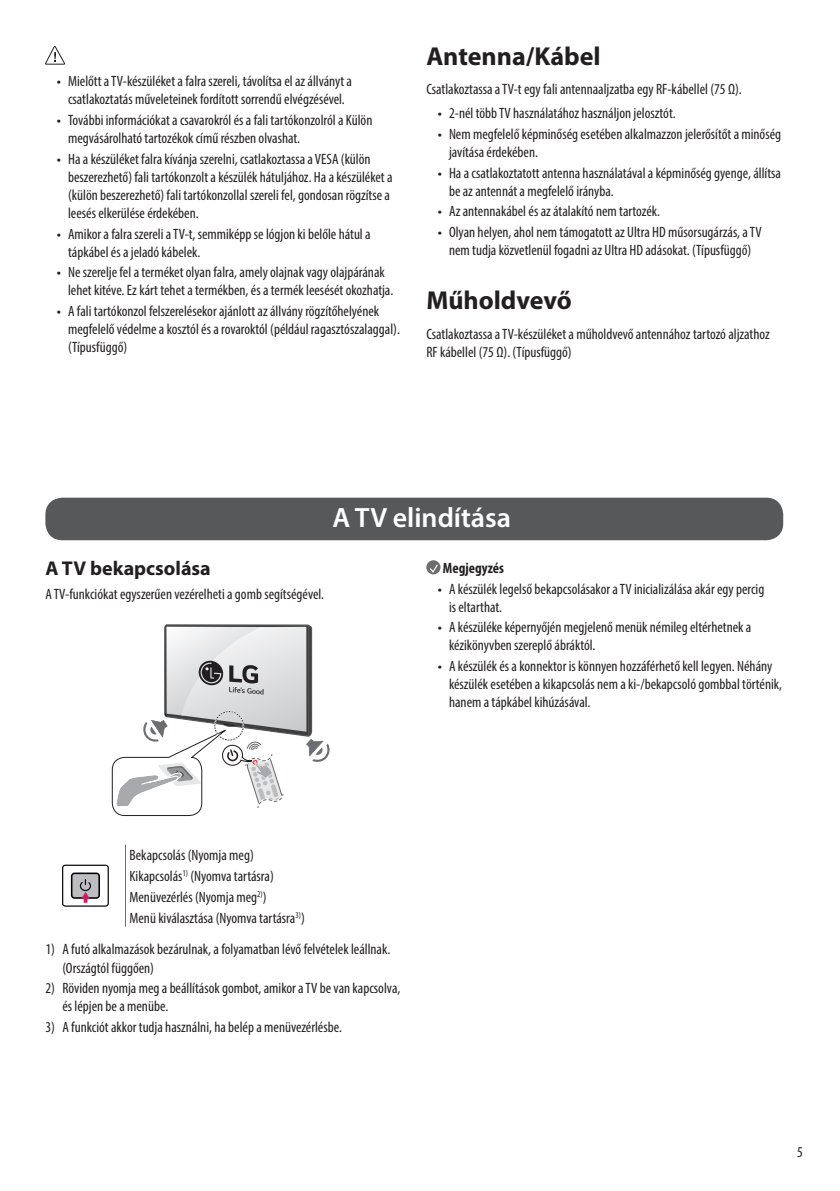
<style>
.page{position:relative;width:840px;height:1191px;background:#fff}
.page>*{position:absolute;margin:0;border:0;box-sizing:border-box;transform-origin:0 0}
.t1{font:600 28px "Myriad Pro";color:#fff}
.Title2{font:700 26px "Myriad Pro";color:#231f20}
.t2{font:700 20px "Myriad Pro";color:#231f20}
.Body{font:condensed 15px/18px "Myriad Pro";color:#231f20}
.t3{font:700 condensed 15px "Myriad Pro";color:#231f20}
.s1{font-family:"LG Smart";font-stretch:normal}
</style>
<div class="page">
<svg style="left:45px;top:46px;width:20px;height:18px"></svg>
<div style="left:45px;top:497px;width:737px;height:43px;background:#57585a;border-radius:17px"></div>
<svg style="left:111px;top:624px;width:218px;height:192px"></svg>
<hr style="left:125px;top:844px;width:1px;height:82px;background:#6c6d70">
<div style="left:62px;top:864px;width:47px;height:42px;border:1px solid #000;border-radius:3px"></div>
<div style="left:72px;top:873px;width:27px;height:25px;background:#bcbdc0;border-radius:3px"></div>
<div style="left:71px;top:872px;width:29px;height:26px;border:2px solid #000;border-radius:3px"></div>
<svg style="left:79px;top:879px;width:13px;height:23px"></svg>
<div style="left:426px;top:560px;width:14px;height:14px;background:#6c6d70;border-radius:50%"></div>
<svg style="left:428px;top:564px;width:10px;height:10px"></svg>
<p class="Body" style="left:57px;top:72px;width:297px;text-align:center"><span class="s1">•</span> Mielőtt a TV-készüléket a falra szereli, távolítsa el az állványt a csatlakoztatás műveleteinek fordított sorrendű elvégzésével.</p>
<p class="Body" style="left:68px;top:111px;width:305px;text-indent:-11px"><span class="s1">•</span> További információkat a csavarokról és a fali tartókonzolról a Külön megvásárolható tartozékok című részben olvashat.</p>
<p class="Body" style="left:68px;top:150px;width:326px;text-indent:-11px"><span class="s1">•</span> Ha a készüléket falra kívánja szerelni, csatlakoztassa a VESA (külön beszerezhető) fali tartókonzolt a készülék hátuljához. Ha a készüléket a (külön beszerezhető) fali tartókonzollal szereli fel, gondosan rögzítse a leesés elkerülése érdekében.</p>
<p class="Body" style="left:68px;top:224px;width:304px;text-indent:-11px"><span class="s1">•</span> Amikor a falra szereli a TV-t, semmiképp se lógjon ki belőle hátul a tápkábel és a jeladó kábelek.</p>
<p class="Body" style="left:68px;top:263px;width:326px;text-indent:-11px"><span class="s1">•</span> Ne szerelje fel a terméket olyan falra, amely olajnak vagy olajpárának lehet kitéve. Ez kárt tehet a termékben, és a termék leesését okozhatja.</p>
<p class="Body" style="left:68px;top:302px;width:333px;text-indent:-11px"><span class="s1">•</span> A fali tartókonzol felszerelésekor ajánlott az állvány rögzítőhelyének megfelelő védelme a kosztól és a rovaroktól (például ragasztószalaggal). (Típusfüggő)</p>
<p class="Title2" style="left:426px;top:39px;width:176px">Antenna/Kábel</p>
<p class="Body" style="left:426px;top:80px;width:317px">Csatlakoztassa a TV-t egy fali antennaaljzatba egy RF-kábellel (75 Ω).</p>
<p class="Body" style="left:437px;top:104px;width:239px"><span class="s1">•</span> 2-nél több TV használatához használjon jelosztót.</p>
<p class="Body" style="left:449px;top:125px;width:333px;text-indent:-11px"><span class="s1">•</span> Nem megfelelő képminőség esetében alkalmazzon jelerősítőt a minőség javítása érdekében.</p>
<p class="Body" style="left:449px;top:163px;width:333px;text-indent:-11px"><span class="s1">•</span> Ha a csatlakoztatott antenna használatával a képminőség gyenge, állítsa be az antennát a megfelelő irányba.</p>
<p class="Body" style="left:437px;top:202px;width:224px"><span class="s1">•</span> Az antennakábel és az átalakító nem tartozék.</p>
<p class="Body" style="left:437px;top:223px;width:325px;text-align:center"><span class="s1">•</span> Olyan helyen, ahol nem támogatott az Ultra HD műsorsugárzás, a TV nem tudja közvetlenül fogadni az Ultra HD adásokat. (Típusfüggő)</p>
<p class="Title2" style="left:426px;top:283px;width:147px">Műholdvevő</p>
<p class="Body" style="left:426px;top:324px;width:345px">Csatlakoztassa a TV-készüléket a műholdvevő antennához tartozó aljzathoz<br>RF kábellel (75 Ω). (Típusfüggő)</p>
<p class="t1" style="left:332px;top:500px;width:180px">A TV elindítása</p>
<p class="t2" style="left:45px;top:555px;width:167px">A TV bekapcsolása</p>
<p class="Body" style="left:45px;top:585px;width:280px">A TV-funkciókat egyszerűen vezérelheti a gomb segítségével.</p>
<p class="t3" style="left:442px;top:558px;width:63px">Megjegyzés</p>
<p class="Body" style="left:449px;top:579px;width:316px;text-indent:-11px"><span class="s1">•</span> A készülék legelső bekapcsolásakor a TV inicializálása akár egy percig is eltarthat.</p>
<p class="Body" style="left:449px;top:618px;width:303px;text-indent:-11px"><span class="s1">•</span> A készüléke képernyőjén megjelenő menük némileg eltérhetnek a kézikönyvben szereplő ábráktól.</p>
<p class="Body" style="left:449px;top:657px;width:334px;text-indent:-11px"><span class="s1">•</span> A készülék és a konnektor is könnyen hozzáférhető kell legyen. Néhány készülék esetében a kikapcsolás nem a ki-/bekapcsoló gombbal történik, hanem a tápkábel kihúzásával.</p>
<p class="Body" style="left:129px;top:844px;width:177px;line-height:20.8px">Bekapcsolás (Nyomja meg)<br>Kikapcsolás<sup>1)</sup> (Nyomva tartásra)<br>Menüvezérlés (Nyomja meg<sup>2)</sup>)<br>Menü kiválasztása (Nyomva tartásra<sup>3)</sup>)</p>
<p class="Body" style="left:62px;top:940px;width:329px;text-indent:-17px">1) A futó alkalmazások bezárulnak, a folyamatban lévő felvételek leállnak. (Országtól függően)</p>
<p class="Body" style="left:62px;top:979px;width:339px;text-indent:-17px">2) Röviden nyomja meg a beállítások gombot, amikor a TV be van kapcsolva, és lépjen be a menübe.</p>
<p class="Body" style="left:45px;top:1018px;width:298px">3) A funkciót akkor tudja használni, ha belép a menüvezérlésbe.</p>
<p class="Body" style="left:796px;top:1142px;width:7px">5</p>
</div>
